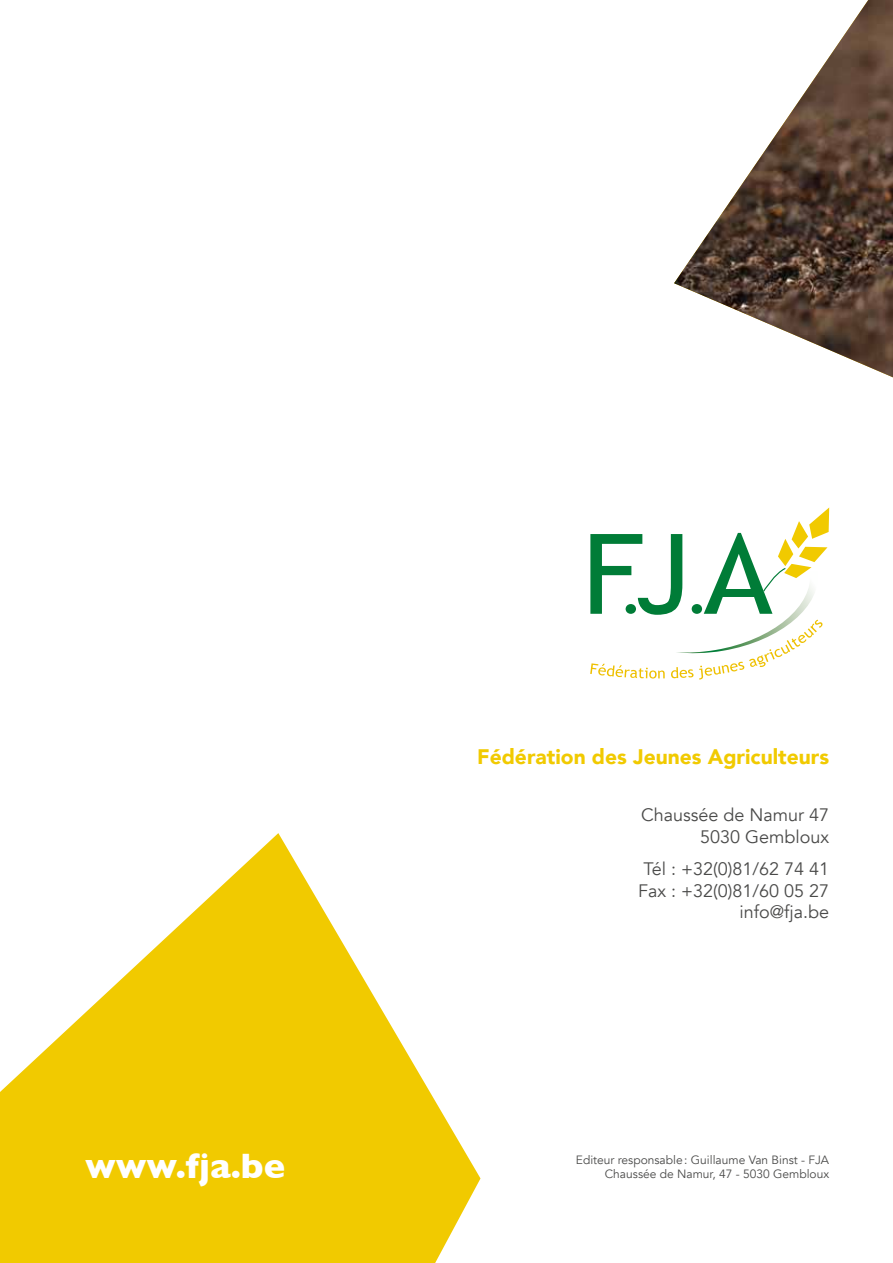
<style>
.page{position:relative;width:893px;height:1263px;background:#fff}
.page>*{position:absolute;margin:0;border:0;box-sizing:border-box;transform-origin:0 0}
.t1{font:700 36px "Gill Sans";color:#fff}
.t2{font:900 21px "Avenir";color:#f1ca00}
.t3{font:18px/21.6px "Avenir";color:#4a4a49;text-align:right}
.t4{font:12px/14.4px "Avenir";color:#4a4a49;text-align:right}
</style>
<div class="page">
<svg style="left:590px;top:534px;width:233px;height:146px"></svg>
<svg style="left:0;top:833px;width:480px;height:430px;fill:#f1ca00"></svg>
<svg style="left:674px;top:507px;width:156px;height:105px"></svg>
<img style="left:674px;top:0;width:219px;height:378px">
<h1 class="t1" style="left:85px;top:1137px;width:202px">www.fja.be</h1>
<p class="t2" style="left:477px;top:738px;width:353px">Fédération des Jeunes Agriculteurs</p>
<p class="t3" style="left:641px;top:804px;width:190px">Chaussée de Namur 47<br>5030 Gembloux</p>
<p class="t3" style="left:638px;top:858px;width:193px">Tél : +32(0)81/62 74 41<br>Fax : +32(0)81/60 05 27 info@fja.be</p>
<p class="t4" style="left:576px;top:1152px;width:255px">Editeur responsable: Guillaume Van Binst - FJA<br>Chaussée de Namur, 47 - 5030 Gembloux</p>
</div>
